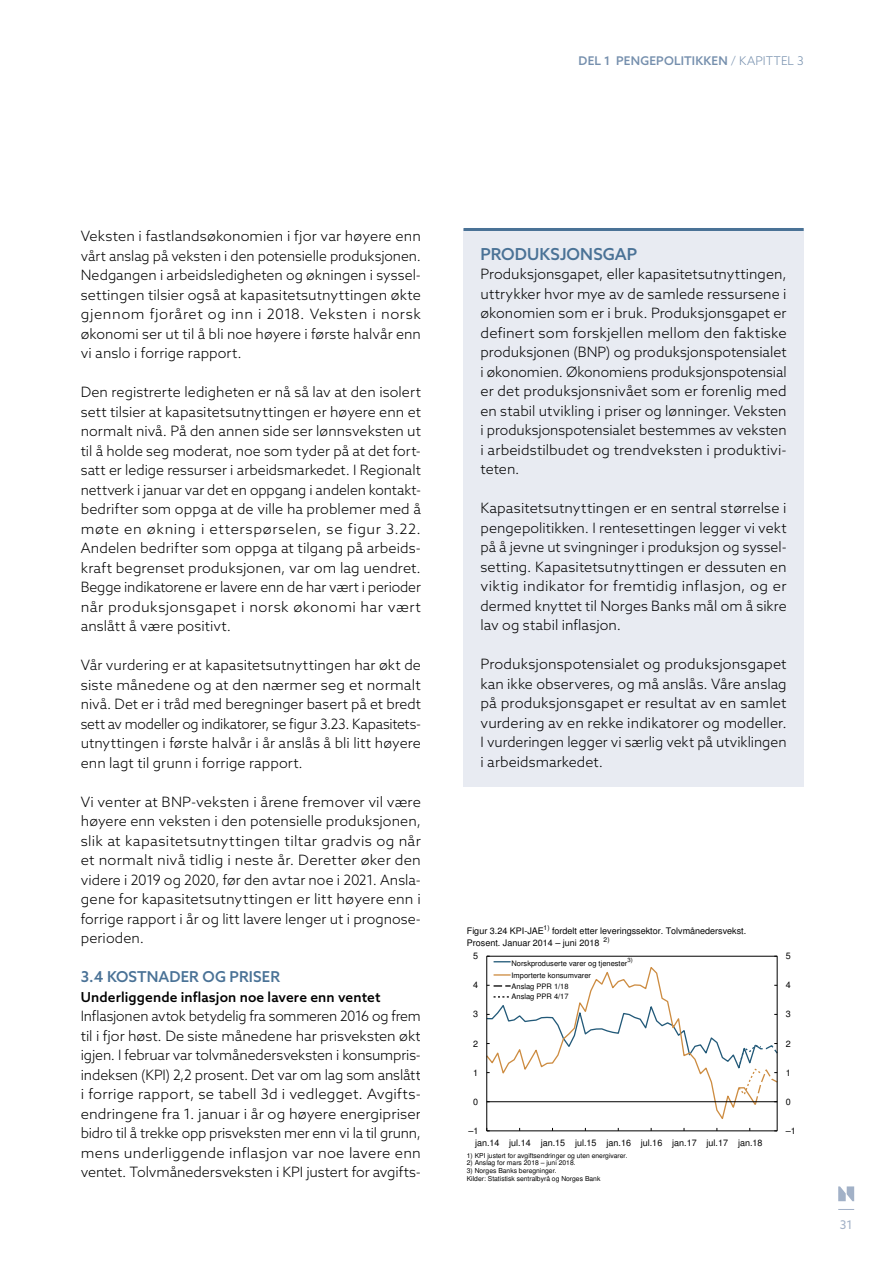
<style>
.page{position:relative;width:893px;height:1263px;background:#fff}
.page>*{position:absolute;margin:0;border:0;box-sizing:border-box;transform-origin:0 0}
.t1{font:500 16.5px "Azo Sans";letter-spacing:.005em;color:#4a7296}
.t2{font:500 15px "Azo Sans";color:#4a7296}
.t3{font:300 14.25px/19.5px "Azo Sans";letter-spacing:.005em;color:#000;text-align:justify}
.t4{font:500 13.65px "Azo Sans";letter-spacing:.01em;color:#000}
.t5{font:500 12px "Azo Sans";letter-spacing:.02em;color:#758fad}
.t6{font:300 12px "Azo Sans";letter-spacing:.005em;color:#758fad}
.t7{font:12px "Azo Sans";color:#a2b1c7}
.t8{font:9px/12.3px "Helvetica";color:#000}
.t9{font:7.5px/10.9px "Helvetica";color:#000}
.t10{font:6.75px/7.9px "Helvetica";color:#000}
.t11{font:6px "Helvetica";color:#000}
.s1{font-weight:300}
</style>
<div class="page">
<div style="left:463px;top:230px;width:341px;height:557px;background:#e8ebf2"></div>
<hr style="left:463px;top:228px;width:341px;height:3px;background:#4a7296">
<hr style="left:487px;top:1130px;width:290px;height:1px;background:#000">
<hr style="left:486px;top:956px;width:1px;height:175px;background:#000">
<hr style="left:777px;top:956px;width:1px;height:175px;background:#000">
<svg style="left:486px;top:956px;width:292px;height:166px"></svg>
<svg style="left:838px;top:1209px;width:16px;height:1px"></svg>
<svg style="left:838px;top:1186px;width:16px;height:15px"></svg>
<p class="t5" style="left:579px;top:53px;width:9px">DEL</p>
<p class="t5" style="left:604px;top:53px;width:144px">1 Pengepolitikken <span class="s1">/ Kap</span></p>
<p class="t6" style="left:763px;top:53px;width:42px">ittel 3</p>
<p class="t3" style="left:81px;top:226px;width:342px;text-align:left">Veksten i fastlandsøkonomien i fjor var høyere enn vårt anslag på veksten i den potensielle produksjonen.<br>Nedgangen i arbeidsledigheten og økningen i syssel&shy;settingen tilsier også at kapasitetsutnyttingen økte gjennom fjoråret og inn i 2018. Veksten i norsk økonomi ser ut til å bli noe høyere i første halvår enn vi anslo i forrige rapport.</p>
<p class="t3" style="left:81px;top:382px;width:342px;text-align:left">Den registrerte ledigheten er nå så lav at den isolert sett tilsier at kapasitetsutnyttingen er høyere enn et normalt nivå. På den annen side ser lønnsveksten ut til å holde seg moderat, noe som tyder på at det fort&shy;satt er ledige ressurser i arbeidsmarkedet. I Regionalt nettverk i januar var det en oppgang i andelen kontakt&shy;bedrifter som oppga at de ville ha problemer med å møte en økning i etterspørselen, se figur 3.22.<br>Andelen bedrifter som oppga at tilgang på arbeids&shy;kraft begrenset produksjonen, var om lag uendret.<br>Begge indikatorene er lavere enn de har vært i perioder når produksjonsgapet i norsk økonomi har vært anslått å være positivt.</p>
<p class="t3" style="left:81px;top:655px;width:342px">Vår vurdering er at kapasitetsutnyttingen har økt de siste månedene og at den nærmer seg et normalt nivå. Det er i tråd med beregninger basert på et bredt sett av modeller og indikatorer, se figur 3.23. Kapasitets&shy;utnyttingen i første halvår i år anslås å bli litt høyere enn lagt til grunn i forrige rapport.</p>
<p class="t3" style="left:81px;top:792px;width:342px">Vi venter at BNP-veksten i årene fremover vil være høyere enn veksten i den potensielle produksjonen, slik at kapasitetsutnyttingen tiltar gradvis og når et normalt nivå tidlig i neste år. Deretter øker den videre i 2019 og 2020, før den avtar noe i 2021. Ansla&shy;gene for kapasitetsutnyttingen er litt høyere enn i forrige rapport i år og litt lavere lenger ut i prognose&shy;perioden.</p>
<p class="t2" style="left:81px;top:967px;width:38px">3.4 KOSTNADER</p>
<p class="t2" style="left:203px;top:967px;width:46px">OG PRISER</p>
<p class="t4" style="left:81px;top:988px;width:301px">Underliggende inflasjon noe lavere enn ventet</p>
<p class="t3" style="left:81px;top:1006px;width:342px;text-align:left">I nflasjonen avtok betydelig fra sommeren 2016 og frem til i fjor høst. De siste månedene har prisveksten økt igjen. I februar var tolvmånedersveksten i konsumpris&shy;indeksen (KPI) 2,2 prosent. Det var om lag som anslått i forrige rapport, se tabell 3d i vedlegget. Avgifts&shy;endringene fra 1. januar i år og høyere energipriser bidro til å trekke opp prisveksten mer enn vi la til grunn, mens underliggende inflasjon var noe lavere enn ventet. Tolvmånedersveksten i KPI justert for avgifts-</p>
<p class="t1" style="left:480px;top:243px;width:157px">Produksjonsgap</p>
<p class="t3" style="left:480px;top:264px;width:308px">Produksjonsgapet, eller kapasitetsutnyttingen, uttrykker hvor mye av de samlede ressursene i økonomien som er i bruk. Produksjonsgapet er definert som forskjellen mellom den faktiske produksjonen (BNP) og produksjonspotensialet i økonomien. Økonomiens produksjonspotensial er det produksjonsnivået som er forenlig med en stabil utvikling i priser og lønninger. Veksten i produksjonspotensialet bestemmes av veksten i arbeidstilbudet og trendveksten i produktivi&shy;teten.</p>
<p class="t3" style="left:480px;top:498px;width:308px;text-align:left">Kapasitetsutnyttingen er en sentral størrelse i pengepolitikken. I rentesettingen legger vi vekt på å jevne ut svingninger i produksjon og syssel&shy;setting. Kapasitetsutnyttingen er dessuten en viktig indikator for fremtidig inflasjon, og er dermed knyttet til Norges Banks mål om å sikre lav og stabil inflasjon.</p>
<p class="t3" style="left:480px;top:654px;width:308px">Produksjonspotensialet og produksjonsgapet kan ikke observeres, og må anslås. Våre anslag på produksjonsgapet er resultat av en samlet vurdering av en rekke indikatorer og modeller.<br>I vurderingen legger vi særlig vekt på utviklingen i arbeidsmarkedet.</p>
<p class="t8" style="left:467px;top:926px;width:79px">Figur 3.24 KPI-JAE</p>
<p class="t10" style="left:544px;top:924px;width:8px">1)</p>
<p class="t8" style="left:467px;top:926px;width:281px;text-indent:85px">fordelt etter leveringssektor. Tolvmånedersvekst.<br>Prosent. Januar 2014 – juni 2018</p>
<p class="t10" style="left:604px;top:936px;width:8px">2)</p>
<p class="t8" style="left:473px;top:951px;width:7px">5</p>
<p class="t8" style="left:473px;top:980px;width:7px">4</p>
<p class="t8" style="left:473px;top:1009px;width:7px">3</p>
<p class="t8" style="left:473px;top:1038px;width:7px">2</p>
<p class="t8" style="left:473px;top:1067px;width:7px">1</p>
<p class="t8" style="left:473px;top:1096px;width:7px">0</p>
<p class="t8" style="left:468px;top:1125px;width:12px">–1</p>
<p class="t9" style="left:511px;top:958px;width:117px">Norskproduserte varer og tjenester</p>
<p class="t11" style="left:627px;top:957px;width:7px">3)</p>
<p class="t9" style="left:511px;top:970px;width:81px">Importerte konsumvarer<br>Anslag PPR 1/18<br>Anslag PPR 4/17</p>
<p class="t8" style="left:475px;top:1137px;width:289px">jan.14 jul.14 jan.15 jul.15 jan.16 jul.16 jan.17 jul.17 jan.18</p>
<p class="t10" style="left:467px;top:1152px;width:162px">1) KPI justert for avgiftsendringer og uten energivarer.</p>
<p class="t10" style="left:467px;top:1160px;width:110px">2) Anslag for mars 2018 – juni 2018.</p>
<p class="t10" style="left:467px;top:1167px;width:135px">3) Norges Banks beregninger.<br>Kilder: Statistisk sentralbyrå og Norges Bank</p>
<p class="t8" style="left:786px;top:951px;width:7px">5</p>
<p class="t8" style="left:786px;top:980px;width:7px">4</p>
<p class="t8" style="left:786px;top:1009px;width:7px">3</p>
<p class="t8" style="left:786px;top:1038px;width:7px">2</p>
<p class="t8" style="left:786px;top:1067px;width:7px">1</p>
<p class="t8" style="left:786px;top:1096px;width:7px">0</p>
<p class="t8" style="left:786px;top:1125px;width:12px">–1</p>
<p class="t7" style="left:840px;top:1217px;width:14px">31</p>
</div>
